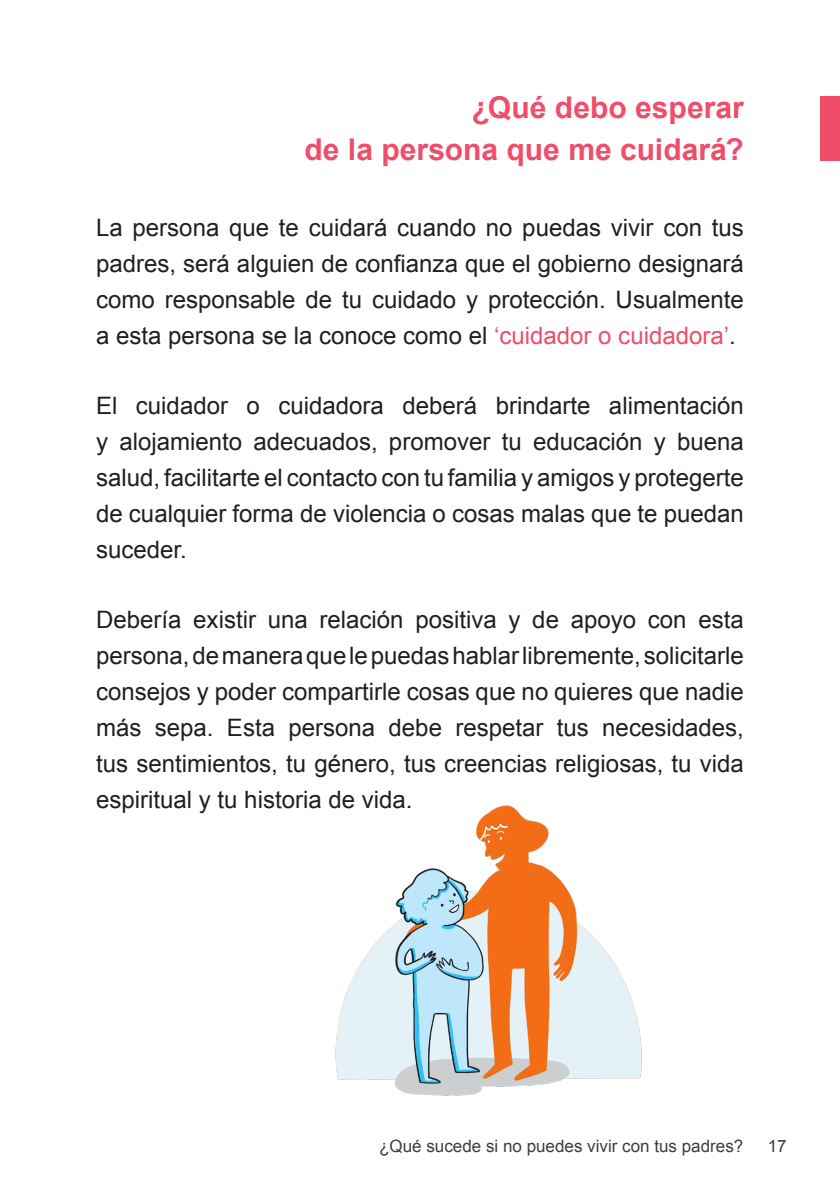
<style>
.page{position:relative;width:840px;height:1191px;background:#fff}
.page>*{position:absolute;margin:0;border:0;box-sizing:border-box;transform-origin:0 0}
.Heading_2-red{font:700 30px "Arial";color:#ef4d69}
.Body_Text{font:24px/36px "Arial";color:#231f20;text-align:justify}
.t1{font:17px "Arial";color:#3e3e3f}
.s1{color:#ef4d69}
</style>
<div class="page">
<img style="left:335px;top:805px;width:307px;height:291px">
<div style="left:820px;top:96px;width:19px;height:64px;background:#ef4d69"></div>
<p class="Heading_2-red" style="left:471px;top:88px;width:273px">¿Qué debo esperar</p>
<p class="Heading_2-red" style="left:304px;top:130px;width:441px">de la persona que me cuidará?</p>
<p class="Body_Text" style="left:96px;top:209px;width:649px">La persona que te cuidará cuando no puedas vivir con tus padres, será alguien de confianza que el gobierno designará como responsable de tu cuidado y protección. Usualmente a esta persona se la conoce como el <span class="s1">‘cuidador o cuidadora’</span>.</p>
<p class="Body_Text" style="left:96px;top:387px;width:649px">El cuidador o cuidadora deberá brindarte alimentación y alojamiento adecuados, promover tu educación y buena salud, facilitarte el contacto con tu familia y amigos y protegerte de cualquier forma de violencia o cosas malas que te puedan suceder.</p>
<p class="Body_Text" style="left:96px;top:601px;width:649px">Debería existir una relación positiva y de apoyo con esta persona, de manera que le puedas hablar libremente, solicitarle consejos y poder compartirle cosas que no quieres que nadie más sepa. Esta persona debe respetar tus necesidades, tus sentimientos, tu género, tus creencias religiosas, tu vida espiritual y tu historia de vida.</p>
<p class="t1" style="left:379px;top:1135px;width:365px">¿Qué sucede si no puedes vivir con tus padres?</p>
<p class="t1" style="left:767px;top:1135px;width:20px">17</p>
</div>
